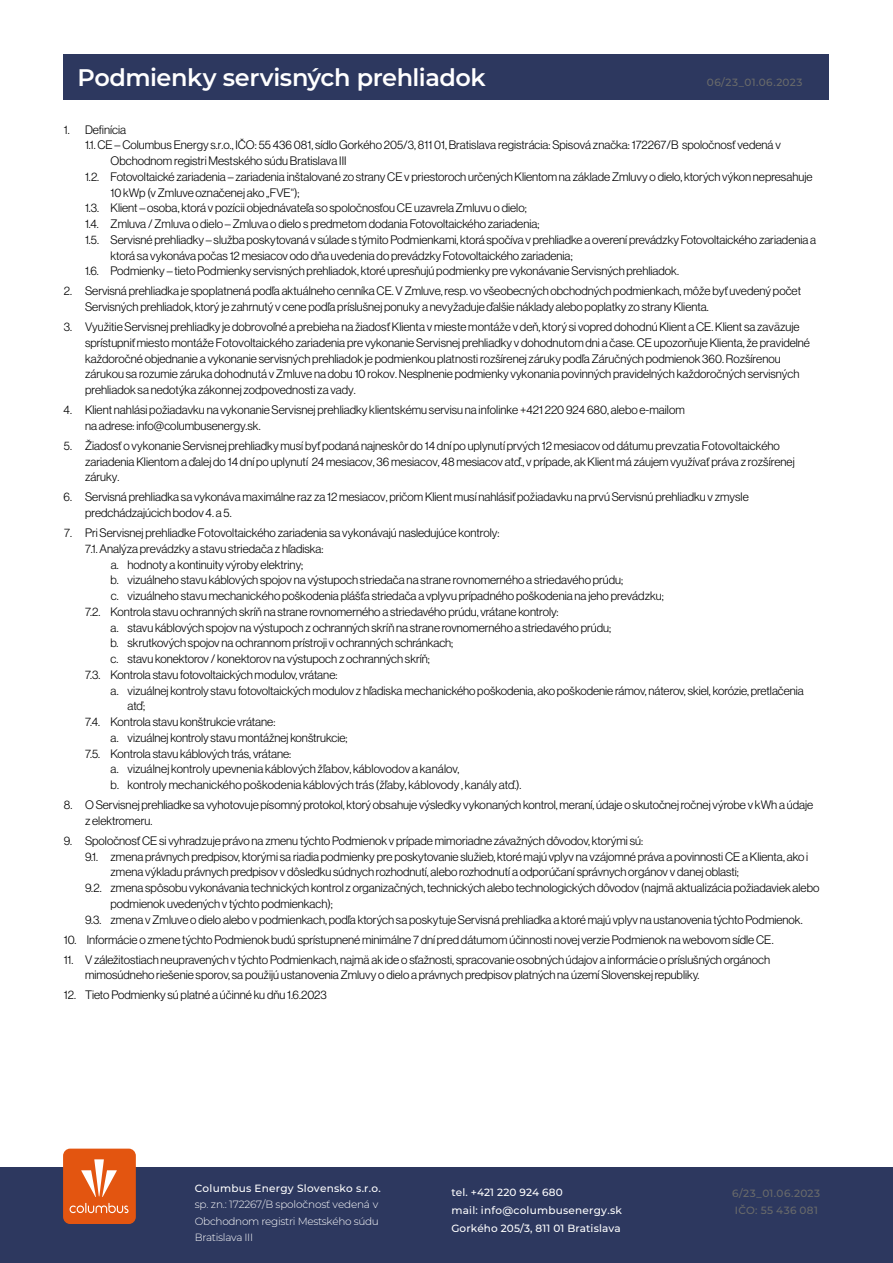
<style>
.page{position:relative;width:893px;height:1263px;background:#fff}
.page>*{position:absolute;margin:0;border:0;box-sizing:border-box;transform-origin:0 0}
.t1{font:600 24px "Montserrat";letter-spacing:-.02em;color:#fff}
.t2{font:12px/15.8px "N Haas Grotesk DS Pro 45 Lt";color:#000}
.t3{font:500 10.5px/18.6px "Montserrat";letter-spacing:.02em;color:#fff}
.t4{font:300 10.5px/16.5px "Montserrat";letter-spacing:-.03em;color:#fff;text-align:justify}
.t5{font:500 10.5px/17.4px "Montserrat";letter-spacing:.035em;color:#696a6a}
</style>
<div class="page">
<div style="left:0;top:1167px;width:893px;height:96px;background:#2d385f"></div>
<div style="left:63px;top:1148px;width:73px;height:76px;background:#e35510;border-radius:7px"></div>
<svg style="left:81px;top:1159px;width:36px;height:38px"></svg>
<svg style="left:70px;top:1203px;width:59px;height:10px"></svg>
<div style="left:64px;top:54px;width:765px;height:46px;background:#2d385f"></div>
<h1 class="t1" style="left:78px;top:60px;width:410px">Podmienky servisných prehliadok</h1>
<p class="t5" style="left:707px;top:73px;width:97px">06/23_01.06.2023</p>
<p class="t2" style="left:64px;top:122px;width:64px">1. Definícia</p>
<p class="t2" style="left:85px;top:137px;width:697px">1.1. CE – Columbus Energy s.r.o., IČO: 55 436 081, sídlo Gorkého 205/3, 811 01, Bratislava registrácia: Spisová značka: 172267/B spoločnosť vedená v</p>
<p class="t2" style="left:111px;top:153px;width:237px">Obchodnom registri Mestského súdu Bratislava III</p>
<p class="t2" style="left:85px;top:169px;width:729px">1.2. Fotovoltaické zariadenia – zariadenia inštalované zo strany CE v priestoroch určených Klientom na základe Zmluvy o dielo, ktorých výkon nepresahuje</p>
<p class="t2" style="left:111px;top:185px;width:191px">10 kWp (v Zmluve označenej ako „FVE“);</p>
<p class="t2" style="left:85px;top:200px;width:443px">1.3. Klient – osoba, ktorá v pozícii objednávateľa so spoločnosťou CE uzavrela Zmluvu o dielo;</p>
<p class="t2" style="left:85px;top:216px;width:456px">1.4. Zmluva / Zmluva o dielo – Zmluva o dielo s predmetom dodania Fotovoltaického zariadenia;</p>
<p class="t2" style="left:85px;top:232px;width:733px">1.5. Servisné prehliadky – služba poskytovaná v súlade s týmito Podmienkami, ktorá spočíva v prehliadke a overení prevádzky Fotovoltaického zariadenia a</p>
<p class="t2" style="left:111px;top:247px;width:464px">ktorá sa vykonáva počas 12 mesiacov odo dňa uvedenia do prevádzky Fotovoltaického zariadenia;</p>
<p class="t2" style="left:85px;top:263px;width:595px">1.6. Podmienky – tieto Podmienky servisných prehliadok, ktoré upresňujú podmienky pre vykonávanie Servisných prehliadok.</p>
<p class="t2" style="left:85px;top:283px;width:717px;text-indent:-21px">2. Servisná prehliadka je spoplatnená podľa aktuálneho cenníka CE. V Zmluve, resp. vo všeobecných obchodných podmienkach, môže byť uvedený počet<br>Servisných prehliadok, ktorý je zahrnutý v cene podľa príslušnej ponuky a nevyžaduje ďalšie náklady alebo poplatky zo strany Klienta.</p>
<p class="t2" style="left:85px;top:319px;width:726px;text-indent:-21px">3. Využitie Servisnej prehliadky je dobrovoľné a prebieha na žiadosť Klienta v mieste montáže v deň, ktorý si vopred dohodnú Klient a CE. Klient sa zaväzuje sprístupniť miesto montáže Fotovoltaického zariadenia pre vykonanie Servisnej prehliadky v dohodnutom dni a čase. CE upozorňuje Klienta, že pravidelné každoročné objednanie a vykonanie servisných prehliadok je podmienkou platnosti rozšírenej záruky podľa Záručných podmienok 360. Rozšírenou zárukou sa rozumie záruka dohodnutá v Zmluve na dobu 10 rokov. Nesplnenie podmienky vykonania povinných pravidelných každoročných servisných prehliadok sa nedotýka zákonnej zodpovednosti za vady.</p>
<p class="t2" style="left:85px;top:402px;width:601px;text-indent:-21px">4. Klient nahlási požiadavku na vykonanie Servisnej prehliadky klientskému servisu na infolinke +421 220 924 680, alebo e-mailom na adrese: info@columbusenergy.sk.</p>
<p class="t2" style="left:85px;top:438px;width:711px;text-indent:-21px">5. Žiadosť o vykonanie Servisnej prehliadky musí byť podaná najneskôr do 14 dní po uplynutí prvých 12 mesiacov od dátumu prevzatia Fotovoltaického zariadenia Klientom a ďalej do 14 dní po uplynutí 24 mesiacov, 36 mesiacov, 48 mesiacov atď., v prípade, ak Klient má záujem využívať práva z rozšírenej záruky.</p>
<p class="t2" style="left:85px;top:489px;width:665px;text-indent:-21px">6. Servisná prehliadka sa vykonáva maximálne raz za 12 mesiacov, pričom Klient musí nahlásiť požiadavku na prvú Servisnú prehliadku v zmysle predchádzajúcich bodov 4. a 5.</p>
<p class="t2" style="left:64px;top:525px;width:437px">7. Pri Servisnej prehliadke Fotovoltaického zariadenia sa vykonávajú nasledujúce kontroly:</p>
<p class="t2" style="left:85px;top:541px;width:240px">7.1. Analýza prevádzky a stavu striedača z hľadiska:</p>
<p class="t2" style="left:111px;top:556px;width:194px">a. hodnoty a kontinuity výroby elektriny;</p>
<p class="t2" style="left:110px;top:572px;width:514px">b. vizuálneho stavu káblových spojov na výstupoch striedača na strane rovnomerného a striedavého prúdu;</p>
<p class="t2" style="left:111px;top:588px;width:554px">c. vizuálneho stavu mechanického poškodenia plášťa striedača a vplyvu prípadného poškodenia na jeho prevádzku;</p>
<p class="t2" style="left:85px;top:604px;width:475px">7.2. Kontrola stavu ochranných skríň na strane rovnomerného a striedavého prúdu, vrátane kontroly:</p>
<p class="t2" style="left:111px;top:619px;width:502px">a. stavu káblových spojov na výstupoch z ochranných skríň na strane rovnomerného a striedavého prúdu;</p>
<p class="t2" style="left:111px;top:635px;width:344px">b. skrutkových spojov na ochrannom prístroji v ochranných schránkach;</p>
<p class="t2" style="left:111px;top:651px;width:321px">c. stavu konektorov / konektorov na výstupoch z ochranných skríň;</p>
<p class="t2" style="left:85px;top:667px;width:254px">7.3. Kontrola stavu fotovoltaických modulov, vrátane:</p>
<p class="t2" style="left:111px;top:682px;width:695px">a. vizuálnej kontroly stavu fotovoltaických modulov z hľadiska mechanického poškodenia, ako poškodenie rámov, náterov, skiel, korózie, pretlačenia</p>
<p class="t2" style="left:128px;top:698px;width:19px">atď;</p>
<p class="t2" style="left:85px;top:714px;width:192px">7.4. Kontrola stavu konštrukcie vrátane:</p>
<p class="t2" style="left:111px;top:730px;width:239px">a. vizuálnej kontroly stavu montážnej konštrukcie;</p>
<p class="t2" style="left:85px;top:745px;width:208px">7.5. Kontrola stavu káblových trás, vrátane:</p>
<p class="t2" style="left:111px;top:761px;width:350px">a. vizuálnej kontroly upevnenia káblových žľabov, káblovodov a kanálov,</p>
<p class="t2" style="left:111px;top:777px;width:412px">b. kontroly mechanického poškodenia káblových trás (žľaby, káblovody , kanály atď.).</p>
<p class="t2" style="left:85px;top:797px;width:730px;text-indent:-21px">8. O Servisnej prehliadke sa vyhotovuje písomný protokol, ktorý obsahuje výsledky vykonaných kontrol, meraní, údaje o skutočnej ročnej výrobe v kWh a údaje z elektromeru.</p>
<p class="t2" style="left:64px;top:833px;width:581px">9. Spoločnosť CE si vyhradzuje právo na zmenu týchto Podmienok v prípade mimoriadne závažných dôvodov, ktorými sú:</p>
<p class="t2" style="left:85px;top:848px;width:725px">9.1. zmena právnych predpisov, ktorými sa riadia podmienky pre poskytovanie služieb, ktoré majú vplyv na vzájomné práva a povinnosti CE a Klienta, ako i</p>
<p class="t2" style="left:111px;top:864px;width:630px">zmena výkladu právnych predpisov v dôsledku súdnych rozhodnutí, alebo rozhodnutí a odporúčaní správnych orgánov v danej oblasti;</p>
<p class="t2" style="left:85px;top:880px;width:736px">9.2. zmena spôsobu vykonávania technických kontrol z organizačných, technických alebo technologických dôvodov (najmä aktualizácia požiadaviek alebo</p>
<p class="t2" style="left:111px;top:896px;width:224px">podmienok uvedených v týchto podmienkach);</p>
<p class="t2" style="left:85px;top:911px;width:719px">9.3. zmena v Zmluve o dielo alebo v podmienkach, podľa ktorých sa poskytuje Servisná prehliadka a ktoré majú vplyv na ustanovenia týchto Podmienok.</p>
<p class="t2" style="left:64px;top:931px;width:711px">10. Informácie o zmene týchto Podmienok budú sprístupnené minimálne 7 dní pred dátumom účinnosti novej verzie Podmienok na webovom sídle CE.</p>
<p class="t2" style="left:85px;top:951px;width:687px;text-indent:-21px">11. V záležitostiach neupravených v týchto Podmienkach, najmä ak ide o sťažnosti, spracovanie osobných údajov a informácie o príslušných orgánoch mimosúdneho riešenie sporov, sa použijú ustanovenia Zmluvy o dielo a právnych predpisov platných na území Slovenskej republiky.</p>
<p class="t2" style="left:64px;top:987px;width:265px">12. Tieto Podmienky sú platné a účinné ku dňu 1.6.2023</p>
<p class="t3" style="left:195px;top:1178px;width:187px">Columbus Energy Slovensko s.r.o.</p>
<p class="t4" style="left:195px;top:1196px;width:186px">sp. zn.: 172267/B spoločnosť vedená v Obchodnom registri Mestského súdu Bratislava III</p>
<p class="t3" style="left:451px;top:1182px;width:172px">tel. +421 220 924 680<br>mail: info@columbusenergy.sk</p>
<p class="t3" style="left:451px;top:1218px;width:171px">Gorkého 205/3, 811 01 Bratislava</p>
<p class="t5" style="left:732px;top:1184px;width:90px">6/23_01.06.2023<br>IČO: 55 436 081</p>
</div>
